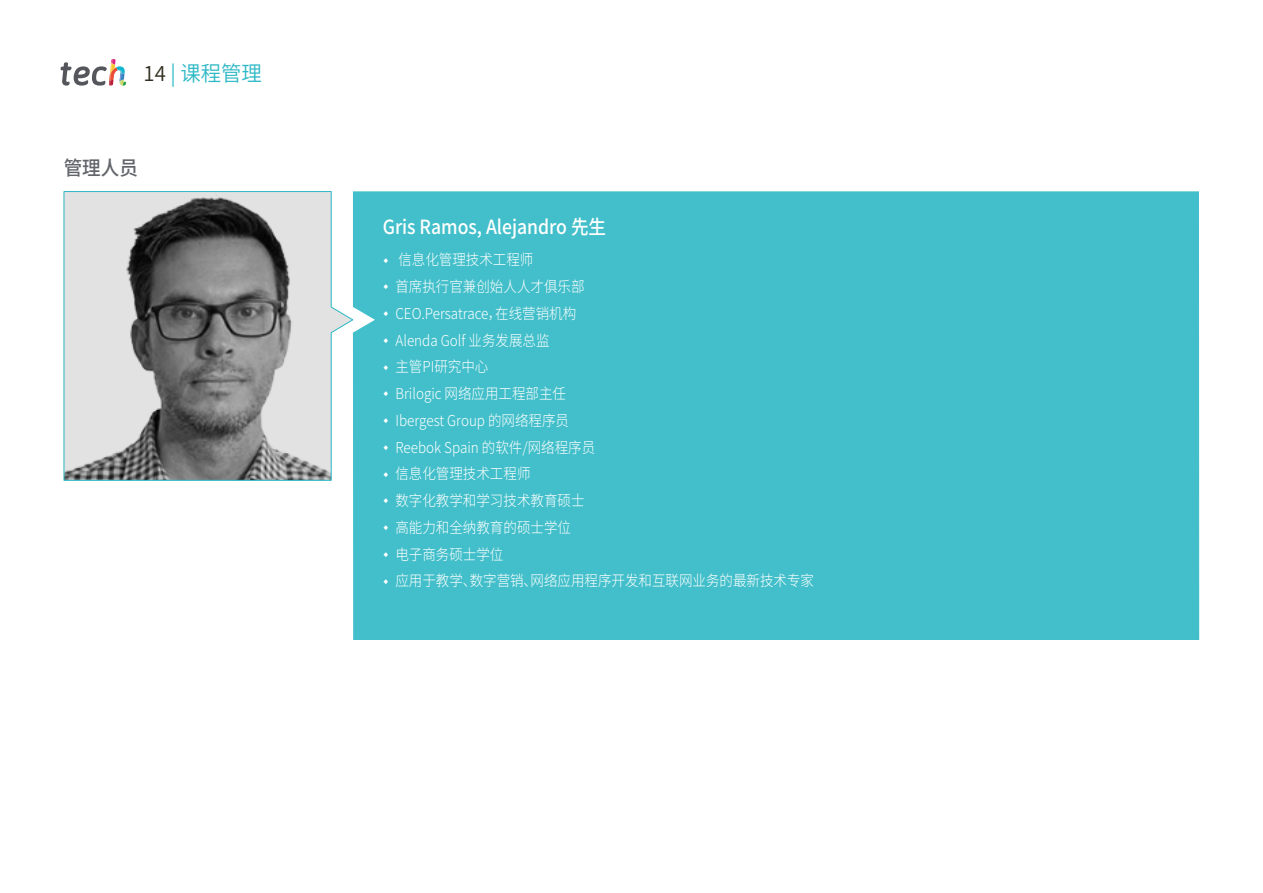
<style>
.page{position:relative;width:1263px;height:893px;background:#fff}
.page>*{position:absolute;margin:0;border:0;box-sizing:border-box;transform-origin:0 0}
.t1{font:21px "Source Han Sans CN";color:#2db8c5}
.t2{font:500 19.5px "Source Han Sans CN";color:#fff;scale:.9 1}
.t3{font:500 19.5px "Source Han Sans CN";color:#61646a;scale:.95 1}
.t4{font:300 15px/26.7px "Source Han Sans CN";color:#fff;scale:.9 1}
.s1{color:#312e20}
</style>
<div class="page">
<svg style="left:61px;top:59px;width:65px;height:27px"></svg>
<div style="left:353px;top:191px;width:846px;height:449px;background:#42bfca"></div>
<svg style="left:64px;top:191px;width:289px;height:290px;background:#a5a6a7"></svg>
<svg style="left:384px;top:258px;width:4px;height:5px"></svg>
<svg style="left:384px;top:285px;width:4px;height:5px"></svg>
<svg style="left:384px;top:311px;width:4px;height:5px"></svg>
<svg style="left:384px;top:338px;width:4px;height:5px"></svg>
<svg style="left:384px;top:365px;width:4px;height:5px"></svg>
<svg style="left:384px;top:392px;width:4px;height:5px"></svg>
<svg style="left:384px;top:418px;width:4px;height:5px"></svg>
<svg style="left:384px;top:445px;width:4px;height:5px"></svg>
<svg style="left:384px;top:472px;width:4px;height:5px"></svg>
<svg style="left:384px;top:499px;width:4px;height:5px"></svg>
<svg style="left:384px;top:525px;width:4px;height:5px"></svg>
<svg style="left:384px;top:552px;width:4px;height:5px"></svg>
<svg style="left:384px;top:579px;width:4px;height:5px"></svg>
<h1 class="t1" style="left:144px;top:61px;width:120px"><span class="s1">14</span> | 课程管理</h1>
<h2 class="t3" style="left:64px;top:157px;width:80px">管理人员</h2>
<h2 class="t2" style="left:383px;top:216px;width:250px">Gris Ramos, Alejandro 先生</h2>
<p class="t4" style="left:395px;top:247px;width:466px">信息化管理技术工程师<br>首席执行官兼创始人人才俱乐部<br>CEO.Persatrace，在线营销机构<br>Alenda Golf 业务发展总监<br>主管PI研究中心<br>Brilogic 网络应用工程部主任<br>Ibergest Group 的网络程序员<br>Reebok Spain 的软件/网络程序员<br>信息化管理技术工程师<br>数字化教学和学习技术教育硕士<br>高能力和全纳教育的硕士学位<br>电子商务硕士学位<br>应用于教学、数字营销、网络应用程序开发和互联网业务的最新技术专家</p>
</div>
